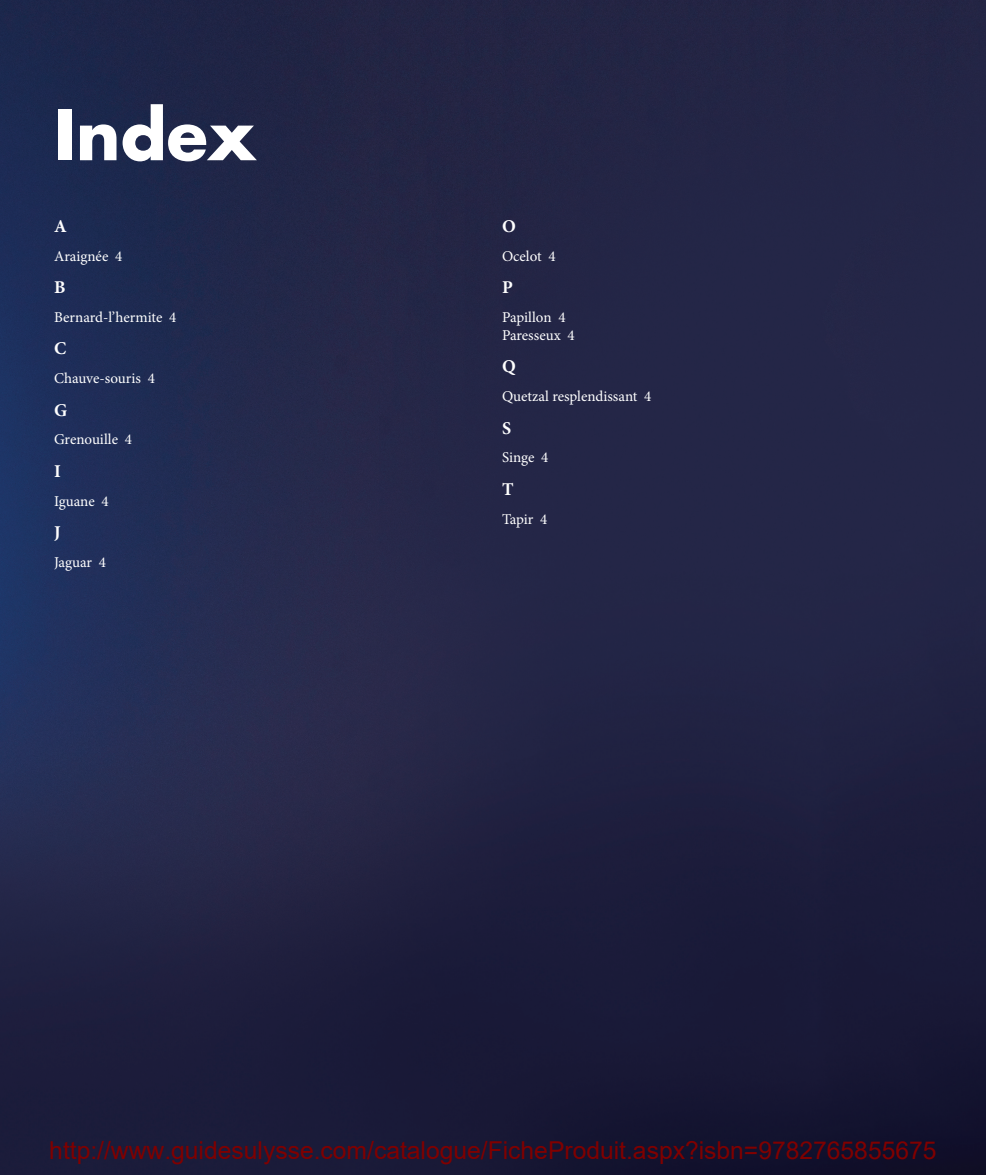
<style>
.page{position:relative;width:986px;height:1175px;background:#fff}
.page>*{position:absolute;margin:0;border:0;box-sizing:border-box;transform-origin:0 0}
.t1{font:700 67.5px "Futura Std";color:#fff}
.t2{font:24.6px "Arial";color:#800000}
.t3{font:700 18px "Minion Pro";color:#fff}
.t4{font:15px/18px "Minion Pro";letter-spacing:-.005em;color:#fff}
</style>
<div class="page">
<img style="left:0;top:0;width:986px;height:1174px">
<h1 class="t1" style="left:54px;top:90px;width:203px">Index</h1>
<p class="t3" style="left:54px;top:213px;width:14px">A</p>
<p class="t4" style="left:54px;top:247px;width:70px">Araignée 4</p>
<p class="t3" style="left:54px;top:275px;width:13px">B</p>
<p class="t4" style="left:54px;top:308px;width:124px">Bernard-l’hermite 4</p>
<p class="t3" style="left:54px;top:336px;width:14px">C</p>
<p class="t4" style="left:54px;top:369px;width:102px">Chauve-souris 4</p>
<p class="t3" style="left:54px;top:397px;width:15px">G</p>
<p class="t4" style="left:54px;top:431px;width:80px">Grenouille 4</p>
<p class="t3" style="left:54px;top:458px;width:8px">I</p>
<p class="t4" style="left:54px;top:492px;width:56px">Iguane 4</p>
<p class="t3" style="left:54px;top:519px;width:8px">J</p>
<p class="t4" style="left:54px;top:553px;width:54px">Jaguar 4</p>
<p class="t3" style="left:502px;top:213px;width:15px">O</p>
<p class="t4" style="left:502px;top:247px;width:55px">Ocelot 4</p>
<p class="t3" style="left:502px;top:275px;width:12px">P</p>
<p class="t4" style="left:502px;top:308px;width:74px">Papillon 4<br>Paresseux 4</p>
<p class="t3" style="left:502px;top:354px;width:15px">Q</p>
<p class="t4" style="left:502px;top:387px;width:151px">Quetzal resplendissant 4</p>
<p class="t3" style="left:502px;top:415px;width:11px">S</p>
<p class="t4" style="left:502px;top:449px;width:48px">Singe 4</p>
<p class="t3" style="left:502px;top:476px;width:13px">T</p>
<p class="t4" style="left:502px;top:510px;width:47px">Tapir 4</p>
<h2 class="t2" style="left:49px;top:1133px;width:888px">http://www.guidesulysse.com/catalogue/FicheProduit.aspx?isbn=9782765855675</h2>
</div>
